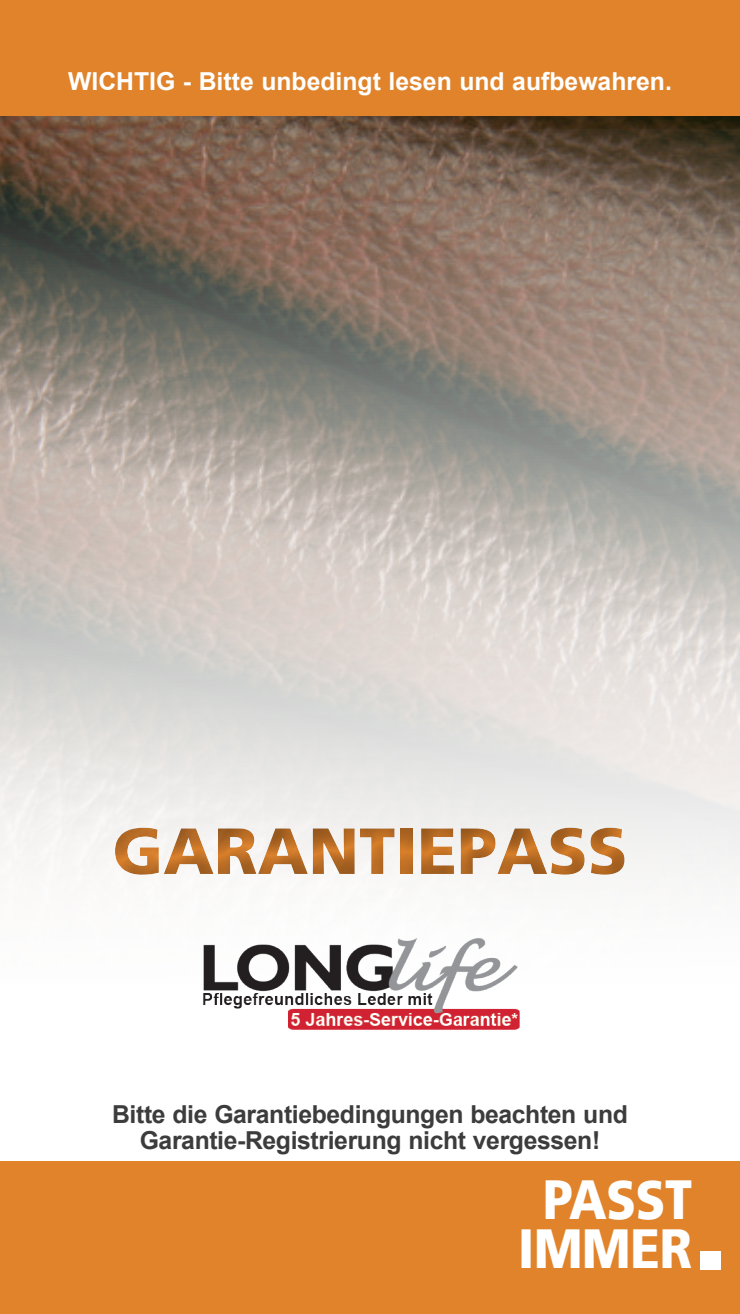
<style>
.page{position:relative;width:740px;height:1314px;background:#e0832b}
.page>*{position:absolute;margin:0;border:0;box-sizing:border-box;transform-origin:0 0}
.t1{font:900 65.25px "Frutiger";color:#e0832b}
.t2{font:900 54.9px/49.5px "Frutiger 75";letter-spacing:-.005em;color:#fff;text-align:center;scale:.88 1}
.t3{font:700 24.75px/26.8px "Arial";letter-spacing:-.015em;color:#3c3c3d;text-align:center}
.t4{font:700 24.75px "Arial";color:#fff}
</style>
<div class="page">
<div style="left:0;top:129px;width:740px;height:1089px;background:#fff"></div>
<div style="left:0;top:1161px;width:740px;height:149px;background:#e0832b"></div>
<div style="left:701px;top:1252px;width:20px;height:18px;background:#fff"></div>
<img style="left:0;top:117px;width:740px;height:759px">
<img style="left:203px;top:938px;width:317px;height:92px">
<p class="t4" style="left:68px;top:64px;width:605px">WICHTIG - Bitte unbedingt lesen und aufbewahren.</p>
<h1 class="t1" style="left:112px;top:812px;width:516px">GARANTIEPASS</h1>
<p class="t3" style="left:112px;top:1101px;width:517px">Bitte die Garantiebedingungen beachten und<br>Garantie-Registrierung nicht vergessen!</p>
<h2 class="t2" style="left:518px;top:1175px;width:199px">PASST<br>IMMER</h2>
</div>
